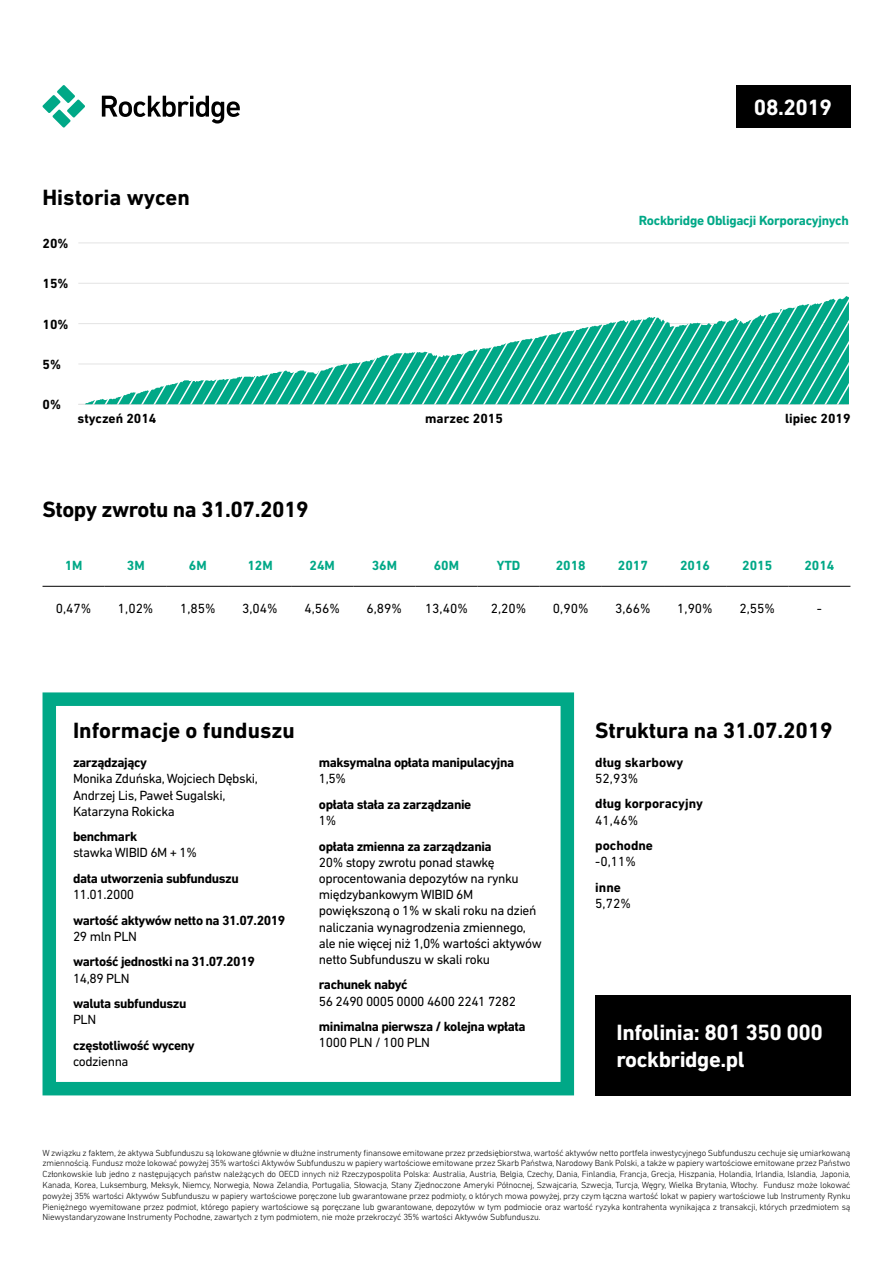
<style>
.page{position:relative;width:893px;height:1263px;background:#fff}
.page>*{position:absolute;margin:0;border:0;box-sizing:border-box;transform-origin:0 0}
.t1{font:700 22.5px "DIN Next LT Pro";letter-spacing:-.01em;color:#000}
.t2{font:700 22.5px/27px "DIN Next LT Pro";letter-spacing:-.02em;color:#fff}
.t3{font:13.5px/16.2px "DIN Next LT Pro";letter-spacing:-.03em;color:#000}
.t4{font:700 13.5px "DIN Next LT Pro";letter-spacing:-.03em;color:#000}
.t5{font:700 13.5px "DIN Next LT Pro";letter-spacing:-.02em;color:#00a887}
.t6{font:700 13.5px "DIN Next LT Pro";color:#000}
.t7{font:300 9px/10.8px "DIN Next LT Pro";letter-spacing:-.02em;color:#000;text-align:justify}
</style>
<div class="page">
<div style="left:595px;top:995px;width:255px;height:100px;background:#000"></div>
<svg style="left:42px;top:85px;width:43px;height:43px"></svg>
<svg style="left:102px;top:96px;width:138px;height:28px"></svg>
<div style="left:736px;top:85px;width:114px;height:43px;background:#000"></div>
<div style="left:43px;top:692px;width:531px;height:403px;border:14px solid #00a887"></div>
<hr style="left:78px;top:404px;width:771px;height:1px;background:#e3e3e3">
<hr style="left:78px;top:364px;width:771px;height:1px;background:#e3e3e3">
<hr style="left:78px;top:323px;width:771px;height:1px;background:#e3e3e3">
<hr style="left:78px;top:283px;width:771px;height:1px;background:#e3e3e3">
<hr style="left:78px;top:243px;width:771px;height:1px;background:#e3e3e3">
<svg style="left:85px;top:296px;width:764px;height:108px"></svg>
<hr style="left:43px;top:586px;width:62px;height:1px;background:#000">
<hr style="left:105px;top:586px;width:62px;height:1px;background:#000">
<hr style="left:167px;top:586px;width:62px;height:1px;background:#000">
<hr style="left:229px;top:586px;width:62px;height:1px;background:#000">
<hr style="left:291px;top:586px;width:62px;height:1px;background:#000">
<hr style="left:353px;top:586px;width:62px;height:1px;background:#000">
<hr style="left:415px;top:586px;width:63px;height:1px;background:#000">
<hr style="left:478px;top:586px;width:62px;height:1px;background:#000">
<hr style="left:540px;top:586px;width:62px;height:1px;background:#000">
<hr style="left:602px;top:586px;width:62px;height:1px;background:#000">
<hr style="left:664px;top:586px;width:62px;height:1px;background:#000">
<hr style="left:726px;top:586px;width:62px;height:1px;background:#000">
<hr style="left:788px;top:586px;width:62px;height:1px;background:#000">
<h1 class="t1" style="left:43px;top:185px;width:149px">Historia wycen</h1>
<h2 class="t4" style="left:43px;top:235px;width:28px">20%</h2>
<h2 class="t4" style="left:43px;top:276px;width:28px">15%</h2>
<h2 class="t4" style="left:43px;top:316px;width:28px">10%</h2>
<h2 class="t4" style="left:43px;top:356px;width:20px">5%</h2>
<h2 class="t4" style="left:43px;top:397px;width:20px">0%</h2>
<h1 class="t2" style="left:754px;top:94px;width:80px">08.2019</h1>
<h2 class="t5" style="left:639px;top:212px;width:212px">Rockbridge Obligacji Korporacyjnych</h2>
<h2 class="t6" style="left:78px;top:411px;width:80px">styczeń 2014</h2>
<h2 class="t6" style="left:425px;top:411px;width:79px">marzec 2015</h2>
<h2 class="t6" style="left:785px;top:411px;width:67px">lipiec 2019</h2>
<h1 class="t1" style="left:43px;top:496px;width:268px">Stopy zwrotu na 31.07.2019</h1>
<h2 class="t5" style="left:65px;top:557px;width:19px">1M</h2>
<h2 class="t5" style="left:127px;top:557px;width:19px">3M</h2>
<h2 class="t5" style="left:189px;top:557px;width:19px">6M</h2>
<h2 class="t5" style="left:247px;top:557px;width:27px">12M</h2>
<h2 class="t5" style="left:309px;top:557px;width:27px">24M</h2>
<h2 class="t5" style="left:372px;top:557px;width:27px">36M</h2>
<h2 class="t5" style="left:434px;top:557px;width:27px">60M</h2>
<h2 class="t5" style="left:497px;top:557px;width:25px">YTD</h2>
<h2 class="t5" style="left:556px;top:557px;width:32px">2018</h2>
<h2 class="t5" style="left:618px;top:557px;width:32px">2017</h2>
<h2 class="t5" style="left:680px;top:557px;width:32px">2016</h2>
<h2 class="t5" style="left:742px;top:557px;width:32px">2015</h2>
<h2 class="t5" style="left:804px;top:557px;width:32px">2014</h2>
<h2 class="t3" style="left:56px;top:600px;width:37px">0,47%</h2>
<h2 class="t3" style="left:118px;top:600px;width:37px">1,02%</h2>
<h2 class="t3" style="left:180px;top:600px;width:37px">1,85%</h2>
<h2 class="t3" style="left:242px;top:600px;width:37px">3,04%</h2>
<h2 class="t3" style="left:304px;top:600px;width:37px">4,56%</h2>
<h2 class="t3" style="left:366px;top:600px;width:37px">6,89%</h2>
<h2 class="t3" style="left:425px;top:600px;width:44px">13,40%</h2>
<h2 class="t3" style="left:491px;top:600px;width:37px">2,20%</h2>
<h2 class="t3" style="left:553px;top:600px;width:37px">0,90%</h2>
<h2 class="t3" style="left:615px;top:600px;width:37px">3,66%</h2>
<h2 class="t3" style="left:677px;top:600px;width:37px">1,90%</h2>
<h2 class="t3" style="left:739px;top:600px;width:37px">2,55%</h2>
<h2 class="t3" style="left:817px;top:600px;width:7px">-</h2>
<h1 class="t1" style="left:73px;top:718px;width:223px">Informacje o funduszu</h1>
<h2 class="t4" style="left:73px;top:755px;width:76px">zarządzający</h2>
<h2 class="t3" style="left:73px;top:770px;width:186px">Monika Zduńska, Wojciech Dębski,<br>Andrzej Lis, Paweł Sugalski,<br>Katarzyna Rokicka</h2>
<h2 class="t4" style="left:73px;top:829px;width:66px">benchmark</h2>
<h2 class="t3" style="left:73px;top:844px;width:126px">stawka WIBID 6M + 1%</h2>
<h2 class="t4" style="left:73px;top:870px;width:167px">data utworzenia subfunduszu</h2>
<h2 class="t3" style="left:73px;top:886px;width:63px">11.01.2000</h2>
<h2 class="t4" style="left:73px;top:912px;width:214px">wartość aktywów netto na 31.07.2019</h2>
<h2 class="t3" style="left:73px;top:928px;width:66px">29 mln PLN</h2>
<h2 class="t4" style="left:73px;top:954px;width:183px">wartość jednostki na 31.07.2019</h2>
<h2 class="t3" style="left:73px;top:970px;width:58px">14,89 PLN</h2>
<h2 class="t4" style="left:73px;top:995px;width:115px">waluta subfunduszu</h2>
<h2 class="t3" style="left:73px;top:1011px;width:25px">PLN</h2>
<h2 class="t4" style="left:73px;top:1037px;width:123px">częstotliwość wyceny</h2>
<h2 class="t3" style="left:73px;top:1053px;width:57px">codzienna</h2>
<h2 class="t4" style="left:319px;top:755px;width:197px">maksymalna opłata manipulacyjna</h2>
<h2 class="t3" style="left:319px;top:770px;width:29px">1,5%</h2>
<h2 class="t4" style="left:319px;top:796px;width:154px">opłata stała za zarządzanie</h2>
<h2 class="t3" style="left:319px;top:812px;width:19px">1%</h2>
<h2 class="t4" style="left:319px;top:838px;width:174px">opłata zmienna za zarządzania</h2>
<p class="t3" style="left:319px;top:854px;width:224px">20% stopy zwrotu ponad stawkę oprocentowania depozytów na rynku międzybankowym WIBID 6M powiększoną o 1% w skali roku na dzień naliczania wynagrodzenia zmiennego, ale nie więcej niż 1,0% wartości aktywów netto Subfunduszu w skali roku</p>
<h2 class="t4" style="left:319px;top:977px;width:90px">rachunek nabyć</h2>
<h2 class="t3" style="left:319px;top:993px;width:199px">56 2490 0005 0000 4600 2241 7282</h2>
<h2 class="t4" style="left:319px;top:1019px;width:208px">minimalna pierwsza / kolejna wpłata</h2>
<h2 class="t3" style="left:319px;top:1034px;width:113px">1000 PLN / 100 PLN</h2>
<h1 class="t1" style="left:595px;top:718px;width:239px">Struktura na 31.07.2019</h1>
<h2 class="t6" style="left:595px;top:754px;width:89px">dług skarbowy</h2>
<h2 class="t3" style="left:595px;top:770px;width:44px">52,93%</h2>
<h2 class="t6" style="left:595px;top:796px;width:109px">dług korporacyjny</h2>
<h2 class="t3" style="left:595px;top:812px;width:44px">41,46%</h2>
<h2 class="t6" style="left:595px;top:838px;width:59px">pochodne</h2>
<h2 class="t3" style="left:595px;top:853px;width:42px">-0,11%</h2>
<h2 class="t4" style="left:595px;top:879px;width:27px">inne</h2>
<h2 class="t3" style="left:595px;top:895px;width:37px">5,72%</h2>
<h1 class="t2" style="left:617px;top:1019px;width:208px">Infolinia: 801 350 000 rockbridge.pl</h1>
<p class="t7" style="left:43px;top:1147px;width:810px">W związku z faktem, że aktywa Subfunduszu są lokowane głównie w dłużne instrumenty finansowe emitowane przez przedsiębiorstwa, wartość aktywów netto portfela inwestycyjnego Subfunduszu cechuje się umiarkowaną zmiennością. Fundusz może lokować powyżej 35% wartości Aktywów Subfunduszu w papiery wartościowe emitowane przez Skarb Państwa, Narodowy Bank Polski, a także w papiery wartościowe emitowane przez Państwo Członkowskie lub jedno z następujących państw należących do OECD innych niż Rzeczypospolita Polska: Australia, Austria, Belgia, Czechy, Dania, Finlandia, Francja, Grecja, Hiszpania, Holandia, Irlandia, Islandia, Japonia, Kanada, Korea, Luksemburg, Meksyk, Niemcy, Norwegia, Nowa Zelandia, Portugalia, Słowacja, Stany Zjednoczone Ameryki Północnej, Szwajcaria, Szwecja, Turcja, Węgry, Wielka Brytania, Włochy. Fundusz może lokować powyżej 35% wartości Aktywów Subfunduszu w papiery wartościowe poręczone lub gwarantowane przez podmioty, o których mowa powyżej, przy czym łączna wartość lokat w papiery wartościowe lub Instrumenty Rynku Pieniężnego wyemitowane przez podmiot, którego papiery wartościowe są poręczane lub gwarantowane, depozytów w tym podmiocie oraz wartość ryzyka kontrahenta wynikająca z transakcji, których przedmiotem są Niewystandaryzowane Instrumenty Pochodne, zawartych z tym podmiotem, nie może przekroczyć 35% wartości Aktywów Subfunduszu.</p>
</div>
